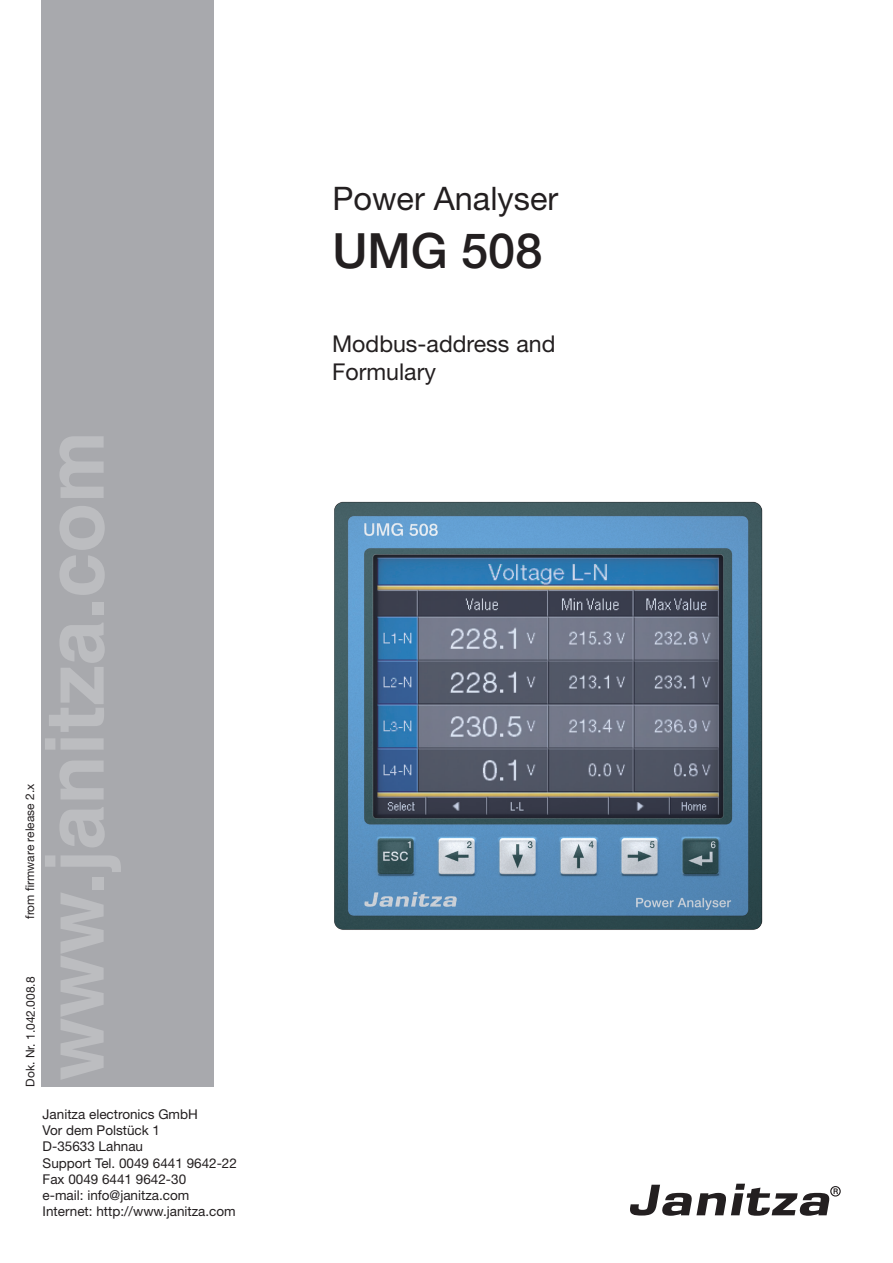
<style>
.page{position:relative;width:893px;height:1263px;background:#fff}
.page>*{position:absolute;margin:0;border:0;box-sizing:border-box;transform-origin:0 0}
.t1{font:500 48.6px "Helvetica Neue LT";color:#231f20}
.t2{font:32.4px "Helvetica Neue LT";color:#231f20}
._10_linksbündig{font:23.1px "Helvetica Neue LT";color:#231f20}
._8_linksbündig{font:13.5px "Helvetica Neue LT";color:#231f20}
._8_linksbündig-2{font:12px "Helvetica Neue LT";color:#231f20}
</style>
<div class="page">
<img style="left:334px;top:502px;width:428px;height:428px">
<div style="left:41px;top:0;width:173px;height:1086px;background:#a8a9ad"></div>
<svg style="left:630px;top:1184px;width:211px;height:32px"></svg>
<p class="t2" style="left:332px;top:179px;width:227px">Power Analyser</p>
<p class="t1" style="left:332px;top:222px;width:212px">UMG 508</p>
<p class="_10_linksbündig" style="left:332px;top:330px;width:225px">Modbus-address and</p>
<p class="_10_linksbündig" style="left:332px;top:358px;width:105px">Formulary</p>
<p class="_8_linksbündig-2" style="left:23px;top:919px;width:137px;rotate:-90deg">from firmware release 2.x</p>
<p class="_8_linksbündig-2" style="left:23px;top:1086px;width:111px;rotate:-90deg">Dok. Nr. 1.042.008.8</p>
<p class="_8_linksbündig" style="left:43px;top:1106px;width:157px">Janitza electronics GmbH</p>
<p class="_8_linksbündig" style="left:43px;top:1122px;width:119px">Vor dem Polstück 1</p>
<p class="_8_linksbündig" style="left:43px;top:1138px;width:102px">D-35633 Lahnau</p>
<p class="_8_linksbündig" style="left:43px;top:1155px;width:196px">Support Tel. 0049 6441 9642-22</p>
<p class="_8_linksbündig" style="left:43px;top:1171px;width:145px">Fax 0049 6441 9642-30</p>
<p class="_8_linksbündig" style="left:43px;top:1187px;width:148px">e-mail: info@janitza.com</p>
<p class="_8_linksbündig" style="left:43px;top:1203px;width:195px">Internet: http://www.janitza.com</p>
</div>
